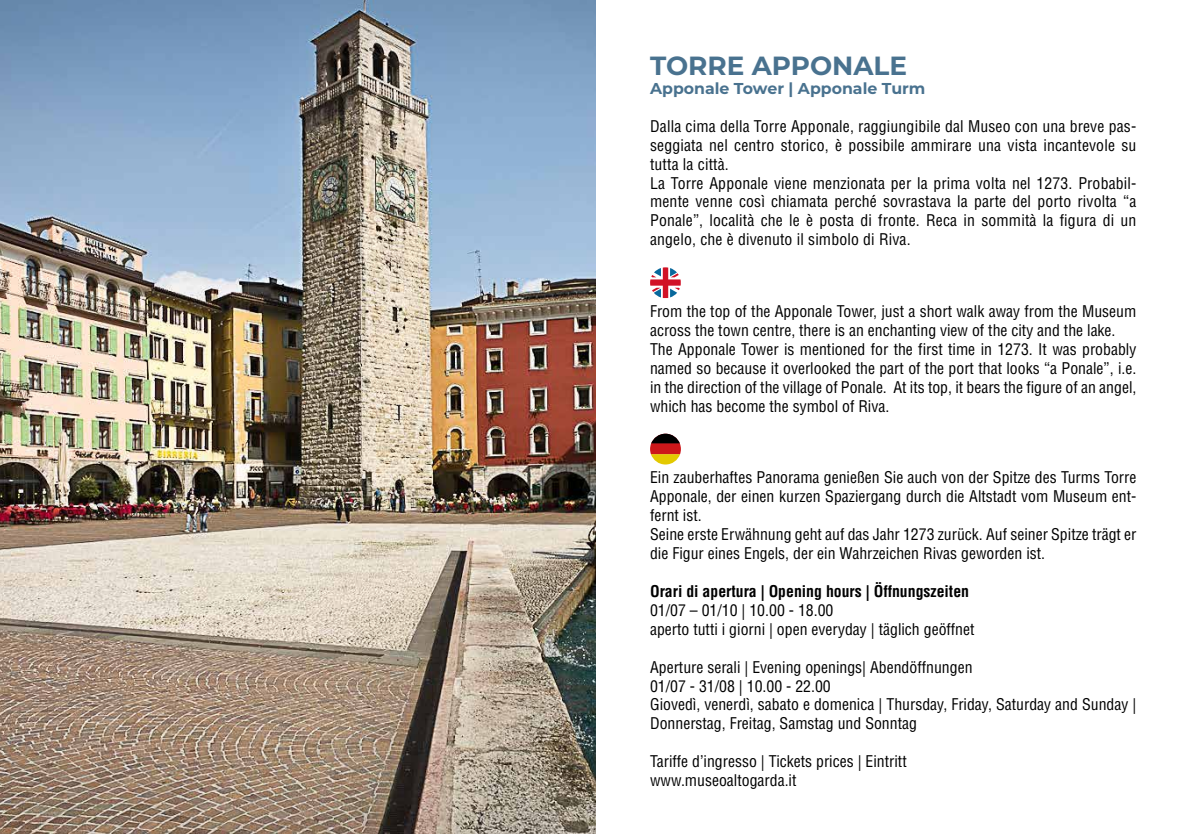
<style>
.page{position:relative;width:1191px;height:834px;background:#fff}
.page>*{position:absolute;margin:0;border:0;box-sizing:border-box;transform-origin:0 0}
.t1{font:700 26.25px "Montserrat";color:#49728f}
.t2{font:condensed 15.75px/18.9px "Helvetica LT Std";color:#000}
.t3{font:700 condensed 15.75px "Helvetica LT Std";color:#000}
.t4{font:700 15.75px "Montserrat";color:#49728f}
</style>
<div class="page">
<svg style="left:650px;top:267px;width:31px;height:32px"></svg>
<svg style="left:650px;top:433px;width:31px;height:31px"></svg>
<img style="left:0;top:0;width:595px;height:833px">
<h1 class="t1" style="left:650px;top:47px;width:258px">TORRE APPONALE</h1>
<p class="t4" style="left:650px;top:77px;width:277px">Apponale Tower | Apponale Turm</p>
<p class="t2" style="left:650px;top:116px;width:488px">Dalla cima della Torre Apponale, raggiungibile dal Museo con una breve pas&shy;seggiata nel centro storico, è possibile ammirare una vista incantevole su tutta la città.<br>La Torre Apponale viene menzionata per la prima volta nel 1273. Probabil&shy;mente venne così chiamata perché sovrastava la parte del porto rivolta “a Ponale”, località che le è posta di fronte. Reca in sommità la figura di un angelo, che è divenuto il simbolo di Riva.</p>
<p class="t2" style="left:650px;top:302px;width:488px">From the top of the Apponale Tower, just a short walk away from the Museum across the town centre, there is an enchanting view of the city and the lake.<br>The Apponale Tower is mentioned for the first time in 1273. It was probably named so because it overlooked the part of the port that looks “a Ponale”, i.e. in the direction of the village of Ponale. At its top, it bears the figure of an angel, which has become the symbol of Riva.</p>
<p class="t2" style="left:650px;top:468px;width:488px">Ein zauberhaftes Panorama genießen Sie auch von der Spitze des Turms Torre Apponale, der einen kurzen Spaziergang durch die Altstadt vom Museum ent&shy;fernt ist.<br>Seine erste Erwähnung geht auf das Jahr 1273 zurück. Auf seiner Spitze trägt er die Figur eines Engels, der ein Wahrzeichen Rivas geworden ist.</p>
<p class="t3" style="left:650px;top:581px;width:320px">Orari di apertura | Opening hours | Öffnungszeiten</p>
<p class="t2" style="left:650px;top:600px;width:326px">01/07 – 01/10 | 10.00 - 18.00<br>aperto tutti i giorni | open everyday | täglich geöffnet</p>
<p class="t2" style="left:650px;top:657px;width:488px">Aperture serali | Evening openings| Abendöffnungen<br>01/07 - 31/08 | 10.00 - 22.00<br>Giovedì, venerdì, sabato e domenica | Thursday, Friday, Saturday and Sunday | Donnerstag, Freitag, Samstag und Sonntag</p>
<p class="t2" style="left:650px;top:751px;width:258px">Tariffe d’ingresso | Tickets prices | Eintritt www.museoaltogarda.it</p>
</div>
